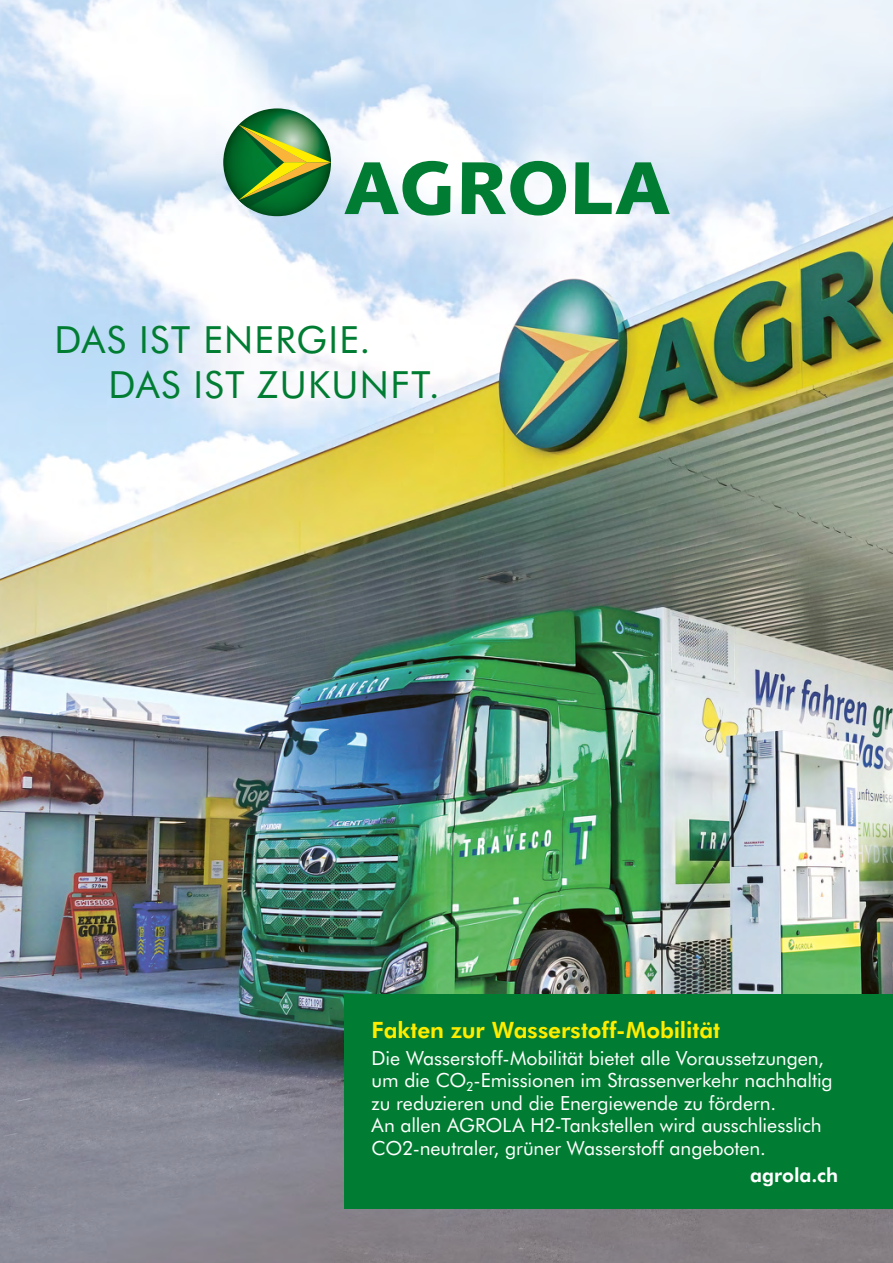
<style>
.page{position:relative;width:893px;height:1263px;background:#fff}
.page>*{position:absolute;margin:0;border:0;box-sizing:border-box;transform-origin:0 0}
.t1{font:37.5px/45px "Futura BT";letter-spacing:.035em;color:#007d32}
.t2{font:800 22.5px "Futura BT";letter-spacing:-.005em;color:#ffed00}
.t3{font:19.5px/22.5px "Futura BT";letter-spacing:-.005em;color:#fff}
.t4{font:800 19.5px "Futura BT";color:#fff}
</style>
<div class="page">
<img style="left:0;top:342px;width:893px;height:921px">
<svg style="left:0;top:0;width:893px;height:342px"></svg>
<div style="left:344px;top:994px;width:549px;height:215px;background:#007d32"></div>
<img style="left:223px;top:108px;width:108px;height:17px">
<svg style="left:223px;top:125px;width:108px;height:91px;background:#5c9450"></svg>
<svg style="left:344px;top:161px;width:106px;height:55px"></svg>
<svg style="left:462px;top:161px;width:104px;height:55px"></svg>
<svg style="left:575px;top:162px;width:95px;height:52px;background:#73b698"></svg>
<h1 class="t1" style="left:109px;top:317px;width:333px;text-indent:-54px">DAS IST ENERGIE.<br>DAS IST ZUKUNFT.</h1>
<p class="t2" style="left:372px;top:1017px;width:350px">Fakten zur Wasserstoff-Mobilität</p>
<p class="t3" style="left:372px;top:1047px;width:463px">Die Wasserstoff-Mobilität bietet alle Voraussetzungen, um die CO<sub>2</sub>-Emissionen im Strassenverkehr nachhaltig zu reduzieren und die Energiewende zu fördern.<br>An allen AGROLA H2-Tankstellen wird ausschliesslich CO2-neutraler, grüner Wasserstoff angeboten.</p>
<p class="t4" style="left:750px;top:1163px;width:89px">agrola.ch</p>
</div>
